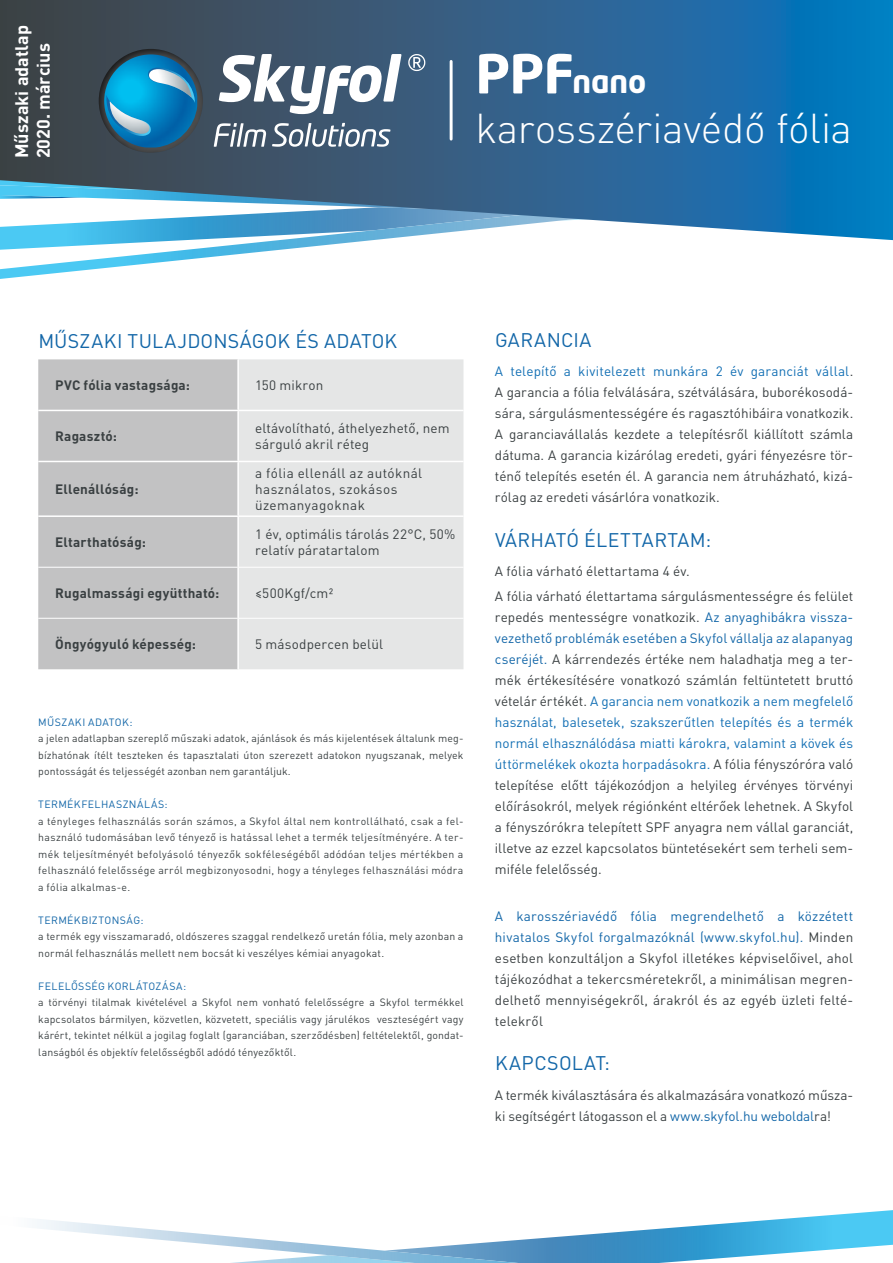
<style>
.page{position:relative;width:893px;height:1263px;background:#fff}
.page>*{position:absolute;margin:0;border:0;box-sizing:border-box;transform-origin:0 0}
.t1{font:300 41.1px "DIN Pro";letter-spacing:-.01em;color:#fff}
.t2{font:700 30.9px "Neo Tech";color:#fff}
.t3{font:19.5px "DIN Pro";letter-spacing:.015em;color:#1266a8}
.t4{font:700 18px/21.6px "DIN Pro";color:#fff}
.t5{font:13.5px/21px "DIN Pro";letter-spacing:.01em;color:#3a4042}
.t6{font:700 13.5px "DIN Pro";letter-spacing:.015em;color:#3a4042}
.t7{font:13.5px/16.2px "DIN Pro";letter-spacing:.03em;color:#3a4042}
.t8{font:10.5px/16.5px "DIN Pro";letter-spacing:.02em;color:#3a4042;text-align:justify}
.t9{font:10.5px "DIN Pro";letter-spacing:.035em;color:#1266a8}
.s1{font-size:52.95px}
.s2{color:#126fb4}
.s3{color:#1266a8}
</style>
<div class="page">
<svg style="left:0;top:250px;width:277px;height:29px"></svg>
<div style="left:38px;top:359px;width:199px;height:310px;background:#c2c2c3"></div>
<div style="left:239px;top:359px;width:224px;height:310px;background:#e5e6e6"></div>
<hr style="left:38px;top:410px;width:200px;height:1px;background:#fff">
<hr style="left:238px;top:410px;width:225px;height:1px;background:#fff">
<hr style="left:38px;top:461px;width:200px;height:1px;background:#fff">
<hr style="left:238px;top:461px;width:225px;height:1px;background:#fff">
<hr style="left:38px;top:515px;width:200px;height:2px;background:#fff">
<hr style="left:238px;top:515px;width:225px;height:2px;background:#fff">
<hr style="left:38px;top:567px;width:200px;height:1px;background:#fff">
<hr style="left:238px;top:567px;width:225px;height:1px;background:#fff">
<hr style="left:38px;top:618px;width:200px;height:1px;background:#fff">
<hr style="left:238px;top:618px;width:225px;height:1px;background:#fff">
<svg style="left:37px;top:1210px;width:856px;height:53px"></svg>
<svg style="left:0;top:0;width:893px;height:54px;background:#2d5d83"></svg>
<div style="left:84px;top:39px;width:131px;height:115px;background:#000;opacity:.75"></div>
<svg style="left:0;top:54px;width:893px;height:196px;background:#4b80a4"></svg>
<h3 class="t4" style="left:10px;top:158px;width:135px;rotate:-90deg">Műszaki adatlap<br>2020. március</h3>
<h2 class="t2" style="left:475px;top:69px;width:172px"><span class="s1">PPF</span>nano</h2>
<h1 class="t1" style="left:475px;top:100px;width:378px">karosszériavédő fólia</h1>
<h3 class="t3" style="left:38px;top:327px;width:360px">MŰSZAKI TULAJDONSÁGOK ÉS ADATOK</h3>
<p class="t6" style="left:55px;top:376px;width:136px">PVC fólia vastagsága:</p>
<p class="t5" style="left:255px;top:374px;width:70px">150 mikron</p>
<p class="t6" style="left:55px;top:427px;width:63px">Ragasztó:</p>
<p class="t5" style="left:255px;top:419px;width:196px;line-height:16.2px">eltávolítható, áthelyezhető, nem sárguló akril réteg</p>
<p class="t6" style="left:55px;top:480px;width:85px">Ellenállóság:</p>
<p class="t7" style="left:255px;top:464px;width:169px">a fólia ellenáll az autóknál használatos, szokásos üzemanyagoknak</p>
<p class="t6" style="left:55px;top:533px;width:92px">Eltarthatóság:</p>
<p class="t5" style="left:255px;top:525px;width:202px;line-height:16.2px">1 év, optimális tárolás 22°C, 50% relatív páratartalom</p>
<p class="t6" style="left:55px;top:584px;width:166px">Rugalmassági együttható:</p>
<p class="t5" style="left:255px;top:582px;width:80px">≤500Kgf/cm²</p>
<p class="t6" style="left:55px;top:635px;width:142px">Öngyógyuló képesség:</p>
<p class="t5" style="left:255px;top:633px;width:129px">5 másodpercen belül</p>
<p class="t9" style="left:38px;top:715px;width:96px">MŰSZAKI ADATOK:</p>
<p class="t8" style="left:38px;top:730px;width:427px">a jelen adatlapban szereplő műszaki adatok, ajánlások és más kijelentések általunk meg&shy;bízhatónak ítélt teszteken és tapasztalati úton szerezett adatokon nyugszanak, melyek pontosságát és teljességét azonban nem garantáljuk.</p>
<p class="t9" style="left:38px;top:797px;width:131px">TERMÉKFELHASZNÁLÁS:</p>
<p class="t8" style="left:38px;top:812px;width:427px">a tényleges felhasználás során számos, a Skyfol által nem kontrollálható, csak a fel&shy;használó tudomásában levő tényező is hatással lehet a termék teljesítményére. A ter&shy;mék teljesítményét befolyásoló tényezők sokféleségéből adódóan teljes mértékben a felhasználó felelőssége arról megbizonyosodni, hogy a tényleges felhasználási módra a fólia alkalmas-e.</p>
<p class="t9" style="left:38px;top:913px;width:107px">TERMÉKBIZTONSÁG:</p>
<p class="t8" style="left:38px;top:928px;width:427px">a termék egy visszamaradó, oldószeres szaggal rendelkező uretán fólia, mely azonban a normál felhasználás mellett nem bocsát ki veszélyes kémiai anyagokat.</p>
<p class="t9" style="left:38px;top:979px;width:149px">FELELŐSSÉG KORLÁTOZÁSA:</p>
<p class="t8" style="left:38px;top:994px;width:427px">a törvényi tilalmak kivételével a Skyfol nem vonható felelősségre a Skyfol termékkel kapcsolatos bármilyen, közvetlen, közvetett, speciális vagy járulékos veszteségért vagy kárért, tekintet nélkül a jogilag foglalt (garanciában, szerződésben) feltételektől, gondat&shy;lanságból és objektív felelősségből adódó tényezőktől.</p>
<h3 class="t3" style="left:495px;top:326px;width:98px">GARANCIA</h3>
<p class="t5" style="left:495px;top:360px;width:360px;text-align:justify"><span class="s2">A telepítő a kivitelezett munkára 2 év garanciát vállal</span>.<br>A garancia a fólia felválására, szétválására, buborékosodá&shy;sára, sárgulásmentességére és ragasztóhibáira vonatkozik.<br>A garanciavállalás kezdete a telepítésről kiállított számla dátuma. A garancia kizárólag eredeti, gyári fényezésre tör&shy;ténő telepítés esetén él. A garancia nem átruházható, kizá&shy;rólag az eredeti vásárlóra vonatkozik.</p>
<h3 class="t3" style="left:495px;top:526px;width:218px">VÁRHATÓ ÉLETTARTAM:</h3>
<p class="t5" style="left:495px;top:558px;width:360px;line-height:25.2px">A fólia várható élettartama 4 év.<br>A fólia várható élettartama sárgulásmentességre és felület</p>
<p class="t5" style="left:495px;top:606px;width:360px;text-align:justify">repedés mentességre vonatkozik. <span class="s3">Az anyaghibákra vissza&shy;vezethető problémák esetében a Skyfol vállalja az alapanyag cseréjét.</span> A kárrendezés értéke nem haladhatja meg a ter&shy;mék értékesítésére vonatkozó számlán feltüntetett bruttó vételár értékét. <span class="s2">A garancia nem vonatkozik a nem megfelelő használat, balesetek, szakszerűtlen telepítés és a termék normál elhasználódása miatti károkra, valamint a kövek és úttörmelékek okozta horpadásokra.</span> A fólia fényszóróra való telepítése előtt tájékozódjon a helyileg érvényes törvényi előírásokról, melyek régiónként eltérőek lehetnek. A Skyfol a fényszórókra telepített SPF anyagra nem vállal garanciát, illetve az ezzel kapcsolatos büntetésekért sem terheli sem&shy;miféle felelősség.</p>
<p class="t5" style="left:495px;top:905px;width:360px;text-align:justify"><span class="s3">A karosszériavédő fólia megrendelhető a közzétett hivatalos Skyfol forgalmazóknál (www.skyfol.hu).</span> Minden esetben konzultáljon a Skyfol illetékes képviselőivel, ahol tájékozódhat a tekercsméretekről, a minimálisan megren&shy;delhető mennyiségekről, árakról és az egyéb üzleti felté&shy;telekről</p>
<h3 class="t3" style="left:495px;top:1050px;width:116px">KAPCSOLAT:</h3>
<p class="t5" style="left:495px;top:1083px;width:360px">A termék kiválasztására és alkalmazására vonatkozó műsza&shy;ki segítségért látogasson el a <span class="s3">www.skyfol.hu weboldal</span>ra!</p>
</div>
